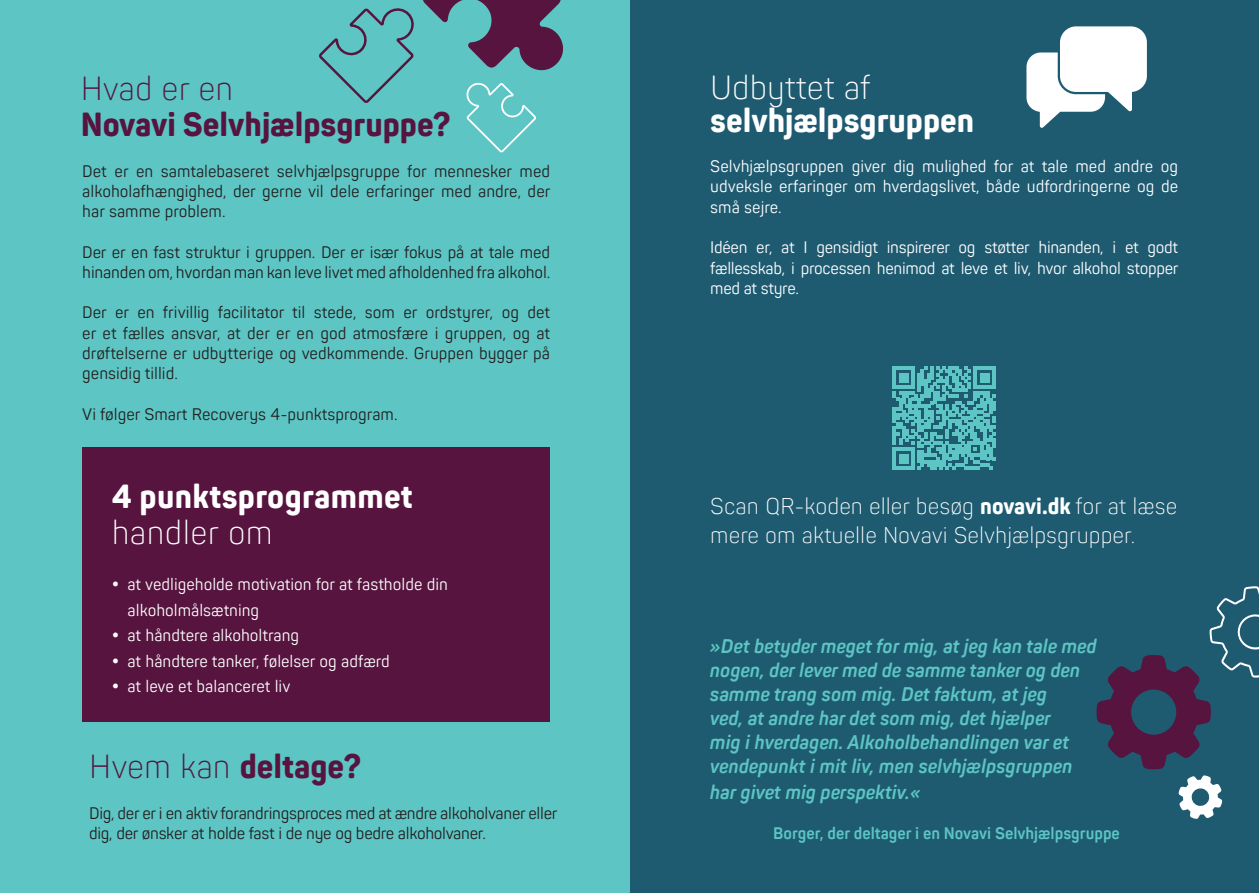
<style>
.page{position:relative;width:1259px;height:893px;background:#fff}
.page>*{position:absolute;margin:0;border:0;box-sizing:border-box;transform-origin:0 0}
.t1{font:800 33px "Panton Narrow";color:#56143f}
.t2{font:800 33px "Panton Narrow";color:#fff}
.t3{font:300 33px "Panton Narrow";color:#fff}
.t4{font:300 33px "Panton Narrow";color:#56143f}
.t5{font:300 22.5px/28.5px "Panton Narrow";color:#fff}
.t6{font:italic 700 19.5px/24.3px "Panton Narrow";color:#5dc5c3}
.t7{font:16.5px/20.2px "Panton Narrow";letter-spacing:-.01em;color:#231f20;text-align:justify}
.t8{font:16.5px/20.2px "Panton Narrow";color:#fff;text-align:justify}
.t9{font:700 16.5px "Panton Narrow";color:#5dc5c3}
.s1{font-weight:300}
.s2{font-weight:800}
</style>
<div class="page">
<div style="left:629px;top:0;width:630px;height:893px;background:#1e5b71"></div>
<div style="left:0;top:0;width:629px;height:893px;background:#5dc5c3"></div>
<div style="left:82px;top:448px;width:468px;height:274px;background:#56143f"></div>
<svg style="left:893px;top:367px;width:102px;height:102px"></svg>
<h1 class="t4" style="left:81px;top:75px;width:154px">Hvad er en</h1>
<h1 class="t1" style="left:81px;top:111px;width:371px">Novavi Selvhjælpsgruppe?</h1>
<p class="t7" style="left:82px;top:162px;width:470px">Det er en samtalebaseret selvhjælpsgruppe for mennesker med alkoholafhængighed, der gerne vil dele erfaringer med andre, der har samme problem.</p>
<p class="t7" style="left:82px;top:243px;width:469px">Der er en fast struktur i gruppen. Der er især fokus på at tale med hinanden om, hvordan man kan leve livet med afholdenhed fra alkohol.</p>
<p class="t7" style="left:82px;top:304px;width:469px">Der er en frivillig facilitator til stede, som er ordstyrer, og det er et fælles ansvar, at der er en god atmosfære i gruppen, og at drøftelserne er udbytterige og vedkommende. Gruppen bygger på gensidig tillid.</p>
<p class="t7" style="left:82px;top:405px;width:317px">Vi følger Smart Recoverys 4-punktsprogram.</p>
<h1 class="t2" style="left:112px;top:484px;width:303px">4 punktsprogrammet</h1>
<h1 class="t3" style="left:112px;top:520px;width:163px">handler om</h1>
<p class="t8" style="left:128px;top:573px;width:322px;line-height:25.5px;text-indent:-16px">• at vedligeholde motivation for at fastholde din alkoholmålsætning</p>
<p class="t8" style="left:112px;top:627px;width:189px">• at håndtere alkoholtrang</p>
<p class="t8" style="left:112px;top:652px;width:280px">• at håndtere tanker, følelser og adfærd</p>
<p class="t8" style="left:112px;top:678px;width:180px">• at leve et balanceret liv</p>
<h1 class="t1" style="left:89px;top:754px;width:273px"><span class="s1">Hvem kan</span> deltage?</h1>
<p class="t7" style="left:89px;top:804px;width:470px">Dig, der er i en aktiv forandringsproces med at ændre alkoholvaner eller dig, der ønsker at holde fast i de nye og bedre alkoholvaner.</p>
<h1 class="t3" style="left:710px;top:74px;width:162px">Udbyttet af</h1>
<h1 class="t2" style="left:710px;top:107px;width:265px">selvhjælpsgruppen</h1>
<p class="t8" style="left:710px;top:158px;width:469px">Selvhjælpsgruppen giver dig mulighed for at tale med andre og udveksle erfaringer om hverdagslivet, både udfordringerne og de små sejre.</p>
<p class="t8" style="left:710px;top:239px;width:470px">Idéen er, at I gensidigt inspirerer og støtter hinanden, i et godt fællesskab, i processen henimod at leve et liv, hvor alkohol stopper med at styre.</p>
<h2 class="t5" style="left:710px;top:494px;width:468px">Scan QR-koden eller besøg <span class="s2">novavi.dk</span> for at læse mere om aktuelle Novavi Selvhjælpsgrupper.</h2>
<p class="t6" style="left:710px;top:636px;width:388px">»Det betyder meget for mig, at jeg kan tale med nogen, der lever med de samme tanker og den samme trang som mig. Det faktum, at jeg<br>ved, at andre har det som mig, det hjælper<br>mig i hverdagen. Alkoholbehandlingen var et vendepunkt i mit liv, men selvhjælpsgruppen har givet mig perspektiv.«</p>
<p class="t9" style="left:773px;top:827px;width:348px">Borger, der deltager i en Novavi Selvhjælpsgruppe</p>
</div>
